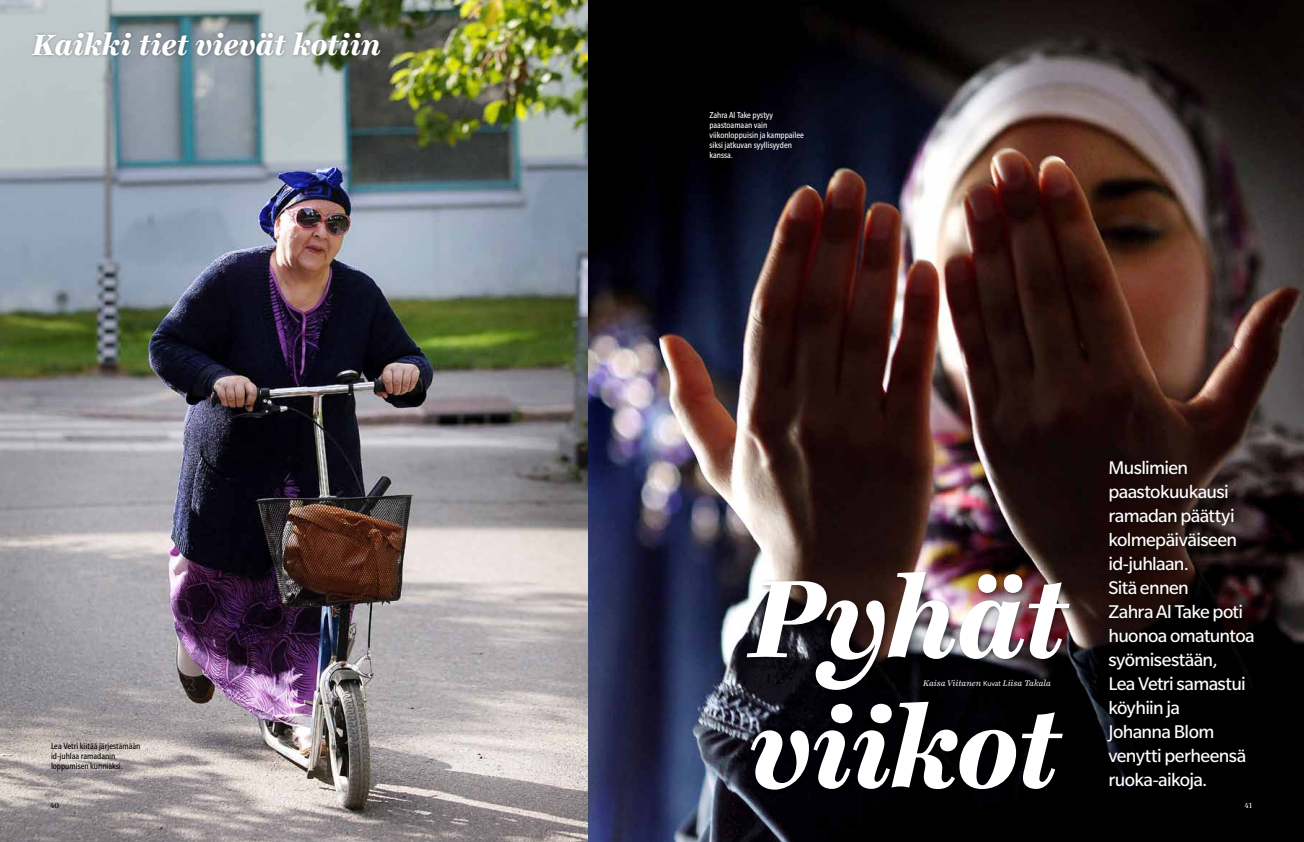
<style>
.page{position:relative;width:1304px;height:842px;background:#fff}
.page>*{position:absolute;margin:0;border:0;box-sizing:border-box;transform-origin:0 0}
.t1{font:italic 800 120px/130px "Ingeborg";letter-spacing:-.02em;color:#fff}
.t2{font:italic 800 32px "Ingeborg";letter-spacing:-.005em;color:#fff}
.t3{font:20px/24px "Slate Std";letter-spacing:-.03em;color:#fff}
.t4{font:condensed 9.5px/10px "Slate Std";color:#fff}
.t5{font:condensed 9.5px/10px "Slate Std";color:#000}
.t6{font:italic 9px "Ingeborg";letter-spacing:-.005em;color:#fff}
.t7{font:8px "Ingeborg";color:#000}
.t8{font:8px "Ingeborg";color:#fff}
.s1{font-family:"Slate Std";font-style:normal;font-size:8px}
</style>
<div class="page">
<img style="left:0;top:0;width:1304px;height:842px">
<div style="left:1105px;top:458px;width:155px;height:338px;background:#000;opacity:.45"></div>
<div style="left:744px;top:569px;width:332px;height:227px;background:#000;opacity:.45"></div>
<div style="left:29px;top:30px;width:354px;height:29px;background:#000;opacity:.3"></div>
<h2 class="t2" style="left:32px;top:25px;width:350px">Kaikki tiet vievät kotiin</h2>
<p class="t5" style="left:51px;top:741px;width:91px">Lea Vetri kiitää järjestämään id-juhlaa ramadanin loppumisen kunniaksi.</p>
<p class="t4" style="left:709px;top:110px;width:96px">Zahra Al Take pystyy paastoamaan vain viikonloppuisin ja kamppailee siksi jatkuvan syyllisyyden kanssa.</p>
<h1 class="t1" style="left:749px;top:555px;width:321px">Pyhät viikot</h1>
<p class="t6" style="left:923px;top:678px;width:129px">Kaisa Viitanen <span class="s1">Kuvat</span> Liisa Takala</p>
<p class="t3" style="left:1108px;top:456px;width:148px">Muslimien paastokuukausi ramadan päättyi kolmepäiväiseen id-juhlaan.<br>Sitä ennen<br>Zahra Al Take poti huonoa omatuntoa syömisestään,<br>Lea Vetri samastui köyhiin ja<br>Johanna Blom venytti perheensä ruoka-aikoja.</p>
<p class="t7" style="left:50px;top:800px;width:11px">40</p>
<p class="t8" style="left:1244px;top:800px;width:9px">41</p>
</div>
